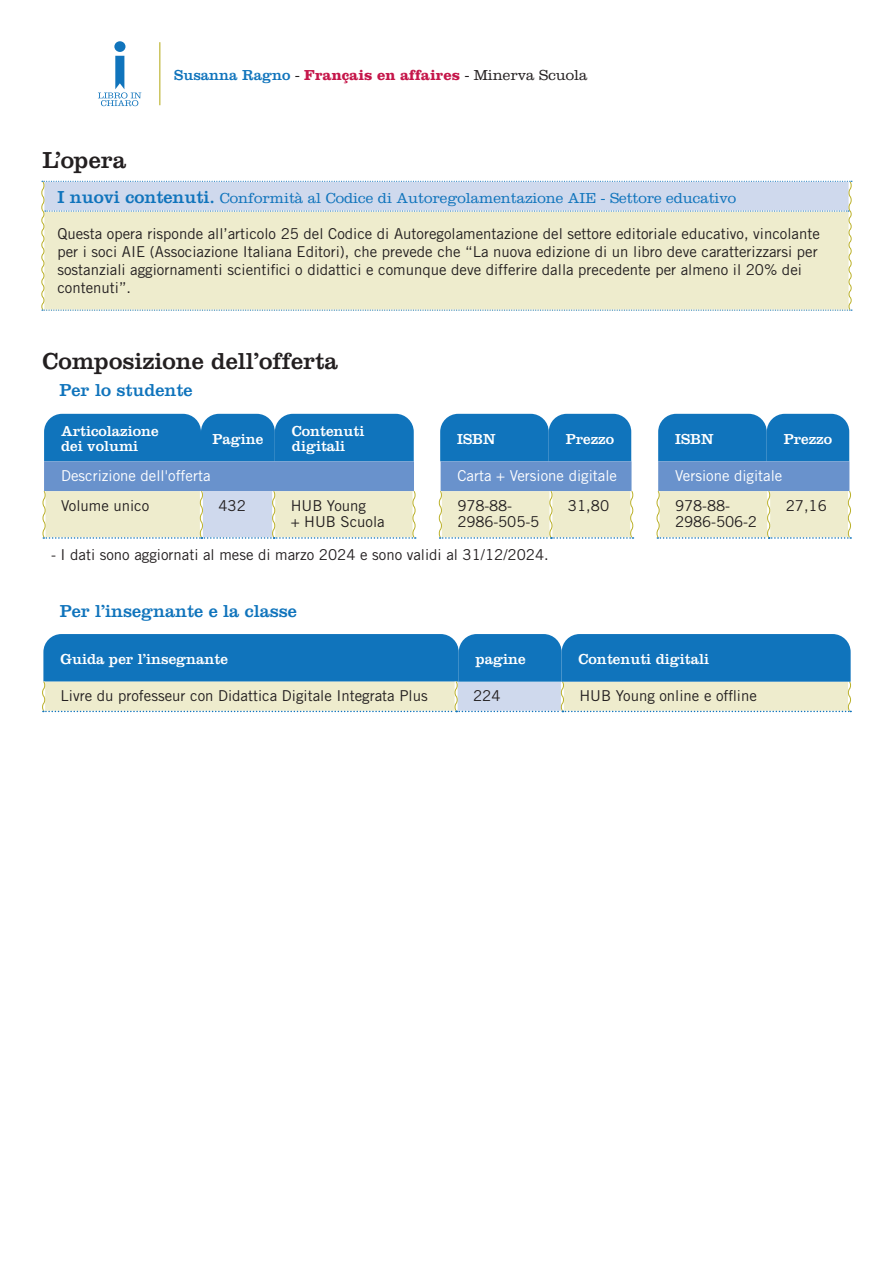
<style>
.page{position:relative;width:893px;height:1263px;background:#fff}
.page>*{position:absolute;margin:0;border:0;box-sizing:border-box;transform-origin:0 0}
.t1{font:24px "Clarendon";color:#231f20}
.t2{font:18px "Clarendon";color:#1074bc}
.t3{font:15px/18px "Trade Gothic LT Std";color:#231f20}
.t4{font:15px/15px "Clarendon";color:#fff}
.t5{font:300 15px "Clarendon";color:#1074bc}
.t6{font:15px "Trade Gothic LT Std";color:#fff}
.t7{font:700 15px "Clarendon";color:#c5164a}
.s1{font-weight:400;color:#1074bc}
.s2{font-weight:300;color:#231f20}
.s3{font-weight:400;font-size:18px}
</style>
<div class="page">
<hr style="left:159px;top:42px;width:1px;height:63px;background:#bbb12a">
<div style="left:114px;top:41px;width:11px;height:11px;background:#1074bc;border-radius:50%"></div>
<svg style="left:98px;top:56px;width:43px;height:50px"></svg>
<svg style="left:41px;top:181px;width:812px;height:130px;background:#e5e7d4"></svg>
<svg style="left:42px;top:414px;width:810px;height:125px;background:#84afcb"></svg>
<svg style="left:42px;top:634px;width:810px;height:78px;background:#67a3c5"></svg>
<p class="t7" style="left:174px;top:66px;width:415px"><span class="s1">Susanna Ragno</span> <span class="s2">-</span> Français en affaires <span class="s2">- Minerva Scuola</span></p>
<h1 class="t1" style="left:43px;top:146px;width:85px">L’opera</h1>
<p class="t5" style="left:57px;top:190px;width:680px"><span class="s3">I nuovi contenuti.</span> Conformità al Codice di Autoregolamentazione AIE - Settore educativo</p>
<p class="t3" style="left:57px;top:224px;width:764px">Questa opera risponde all’articolo 25 del Codice di Autoregolamentazione del settore editoriale educativo, vincolante per i soci AIE (Associazione Italiana Editori), che prevede che “La nuova edizione di un libro deve caratterizzarsi per sostanziali aggiornamenti scientifici o didattici e comunque deve differire dalla precedente per almeno il 20% dei contenuti”.</p>
<h1 class="t1" style="left:43px;top:347px;width:297px">Composizione dell’offerta</h1>
<p class="t2" style="left:60px;top:379px;width:135px">Per lo studente</p>
<p class="t4" style="left:61px;top:423px;width:99px">Articolazione dei volumi</p>
<p class="t4" style="left:292px;top:423px;width:74px">Contenuti digitali</p>
<p class="t4" style="left:212px;top:431px;width:52px">Pagine</p>
<p class="t4" style="left:457px;top:431px;width:40px">ISBN</p>
<p class="t4" style="left:566px;top:431px;width:50px">Prezzo</p>
<p class="t4" style="left:675px;top:431px;width:40px">ISBN</p>
<p class="t4" style="left:784px;top:431px;width:50px">Prezzo</p>
<p class="t6" style="left:61px;top:466px;width:151px">Descrizione dell'offerta</p>
<p class="t6" style="left:457px;top:466px;width:161px">Carta + Versione digitale</p>
<p class="t6" style="left:675px;top:466px;width:109px">Versione digitale</p>
<p class="t3" style="left:61px;top:496px;width:90px">Volume unico</p>
<p class="t3" style="left:218px;top:496px;width:29px">432</p>
<p class="t3" style="left:291px;top:497px;width:95px;line-height:16.5px">HUB Young<br>+ HUB Scuola</p>
<p class="t3" style="left:457px;top:497px;width:83px;line-height:16.5px">978-88-<br>2986-505-5</p>
<p class="t3" style="left:568px;top:496px;width:43px">31,80</p>
<p class="t3" style="left:675px;top:497px;width:83px;line-height:16.5px">978-88-<br>2986-506-2</p>
<p class="t3" style="left:786px;top:496px;width:43px">27,16</p>
<p class="t3" style="left:51px;top:545px;width:499px">- I dati sono aggiornati al mese di marzo 2024 e sono validi al 31/12/2024.</p>
<p class="t2" style="left:60px;top:600px;width:238px">Per l’insegnante e la classe</p>
<p class="t4" style="left:60px;top:651px;width:169px">Guida per l’insegnante</p>
<p class="t3" style="left:61px;top:686px;width:369px">Livre du professeur con Didattica Digitale Integrata Plus</p>
<p class="t3" style="left:473px;top:686px;width:29px">224</p>
<p class="t3" style="left:579px;top:686px;width:179px">HUB Young online e offline</p>
<p class="t4" style="left:476px;top:651px;width:52px">pagine</p>
<p class="t4" style="left:579px;top:651px;width:132px">Contenuti digitali</p>
</div>
